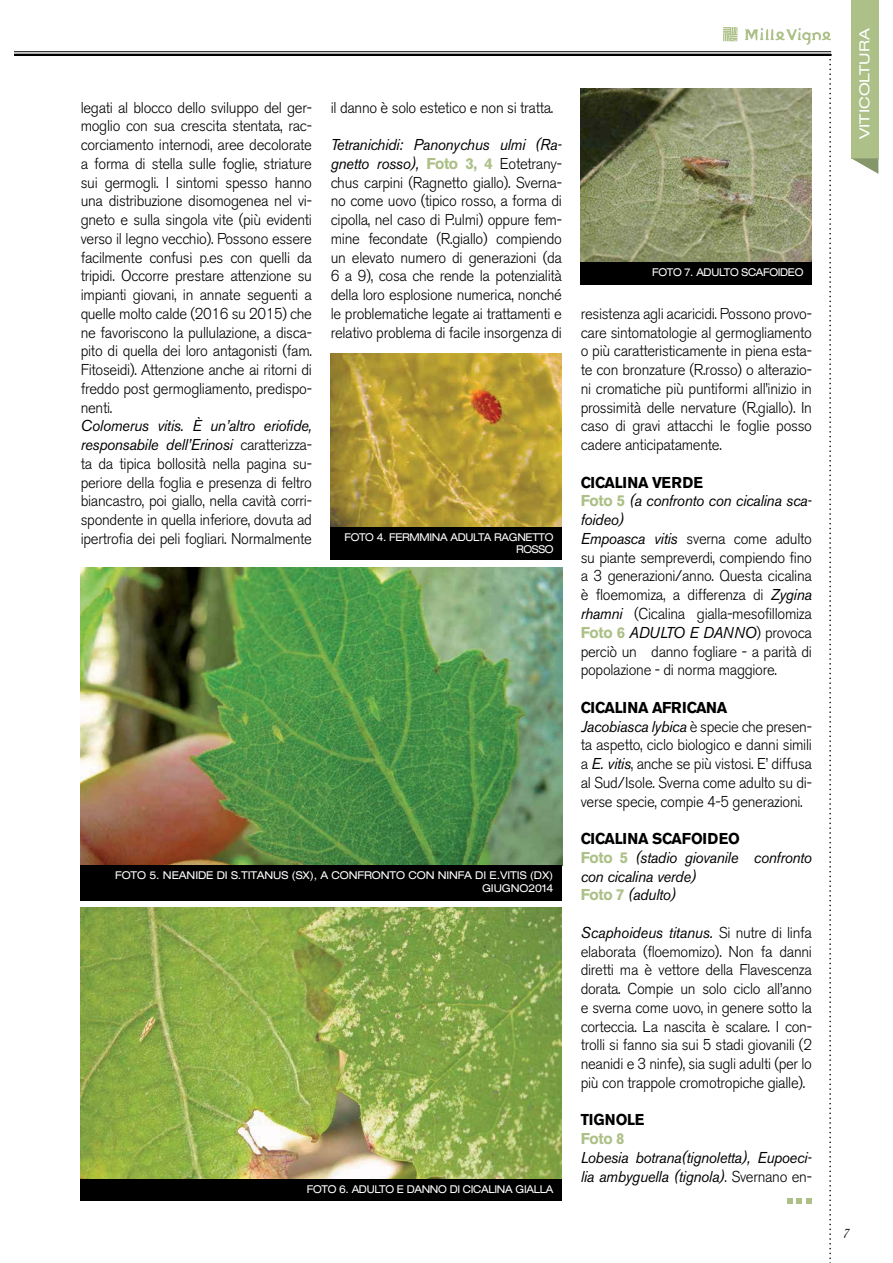
<style>
.page{position:relative;width:893px;height:1263px;background:#fff}
.page>*{position:absolute;margin:0;border:0;box-sizing:border-box;transform-origin:0 0}
.t1{font:300 15.6px/18.8px "Akzidenz Grotesk BE";letter-spacing:-.02em;color:#000;text-align:justify;scale:.95 1}
.t2{font:italic 15.6px/18.8px "Akzidenz Grotesk BE";letter-spacing:-.02em;color:#000;scale:.95 1}
.t3{font:700 15.6px "Akzidenz Grotesk BE";letter-spacing:-.01em;color:#000;scale:.95 1}
.t4{font:700 15.6px "Akzidenz Grotesk BE";color:#acc087;scale:.95 1}
.t5{font:expanded 13.95px "Helvetica Neue";color:#fff;scale:1.12 1}
.t6{font:italic 12.45px "Goudy Old Style T";color:#000}
.t7{font:expanded 10.8px/12.9px "Helvetica Neue";letter-spacing:-.03em;color:#fff;text-align:right;scale:.93 1}
.t8{font:expanded 10.8px/12.9px "Helvetica Neue";letter-spacing:-.01em;color:#fff;text-align:right;scale:.96 1}
.s1{font-weight:400;font-style:italic}
.s2{font-weight:700;color:#acc087}
.s3{font-weight:700}
.s4{font-weight:700;font-style:normal}
.s5{font-weight:700;font-style:normal;color:#acc087}
.s6{font-weight:300;font-style:normal}
</style>
<div class="page">
<hr style="left:14px;top:51px;width:817px;height:1px;background:#000">
<hr style="left:14px;top:54px;width:817px;height:2px;background:#000">
<div style="left:851px;top:0;width:27px;height:158px;background:#acc087"></div>
<svg style="left:723px;top:27px;width:14px;height:14px"></svg>
<svg style="left:745px;top:28px;width:86px;height:17px"></svg>
<svg style="left:851px;top:158px;width:27px;height:16px"></svg>
<svg style="left:829px;top:59px;width:2px;height:1204px"></svg>
<svg style="left:787px;top:1198px;width:25px;height:6px"></svg>
<img style="left:581px;top:89px;width:231px;height:173px">
<img style="left:331px;top:353px;width:231px;height:174px">
<div style="left:581px;top:262px;width:231px;height:22px;background:#000"></div>
<div style="left:331px;top:527px;width:231px;height:32px;background:#000"></div>
<img style="left:81px;top:567px;width:481px;height:298px">
<img style="left:81px;top:907px;width:481px;height:273px">
<div style="left:81px;top:865px;width:481px;height:36px;background:#000"></div>
<div style="left:81px;top:1180px;width:481px;height:21px;background:#000"></div>
<p class="t1" style="left:81px;top:100px;width:245px">legati al blocco dello sviluppo del ger&shy;moglio con sua crescita stentata, rac&shy;corciamento internodi, aree decolorate a forma di stella sulle foglie, striature sui germogli. I sintomi spesso hanno una distribuzione disomogenea nel vi&shy;gneto e sulla singola vite (più evidenti verso il legno vecchio). Possono essere facilmente confusi p.es con quelli da tripidi. Occorre prestare attenzione su impianti giovani, in annate seguenti a quelle molto calde (2016 su 2015) che ne favoriscono la pullulazione, a disca&shy;pito di quella dei loro antagonisti (fam.<br>Fitoseidi). Attenzione anche ai ritorni di freddo post germogliamento, predispo&shy;nenti.</p>
<p class="t1" style="left:81px;top:419px;width:245px"><span class="s1">Colomerus vitis. È un’altro eriofide, responsabile dell’Erinosi</span> caratterizza&shy;ta da tipica bollosità nella pagina su&shy;periore della foglia e presenza di feltro biancastro, poi giallo, nella cavità corri&shy;spondente in quella inferiore, dovuta ad ipertrofia dei peli fogliari. Normalmente</p>
<p class="t1" style="left:331px;top:100px;width:236px">il danno è solo estetico e non si tratta.</p>
<p class="t1" style="left:331px;top:137px;width:245px"><span class="s1">Tetranichidi: Panonychus ulmi (Ra&shy;gnetto rosso),</span> <span class="s2">Foto 3, 4</span> Eotetrany&shy;chus carpini (Ragnetto giallo). Sverna&shy;no come uovo (tipico rosso, a forma di cipolla, nel caso di P.ulmi) oppure fem&shy;mine fecondate (R.giallo) compiendo un elevato numero di generazioni (da 6 a 9), cosa che rende la potenzialità della loro esplosione numerica, nonché le problematiche legate ai trattamenti e relativo problema di facile insorgenza di</p>
<p class="t7" style="left:344px;top:531px;width:226px">FOTO 4. FERMMINA ADULTA RAGNETTO<br>ROSSO</p>
<p class="t8" style="left:115px;top:870px;width:458px">FOTO 5. NEANIDE DI S.TITANUS (SX), A CONFRONTO CON NINFA DI E.VITIS (DX)<br>GIUGNO2014</p>
<p class="t7" style="left:307px;top:1184px;width:267px">FOTO 6. ADULTO E DANNO DI CICALINA GIALLA</p>
<p class="t7" style="left:652px;top:266px;width:164px">FOTO 7. ADULTO SCAFOIDEO</p>
<p class="t1" style="left:581px;top:306px;width:245px">resistenza agli acaricidi. Possono provo&shy;care sintomatologie al germogliamento o più caratteristicamente in piena esta&shy;te con bronzature (R.rosso) o alterazio&shy;ni cromatiche più puntiformi all’inizio in prossimità delle nervature (R.giallo). In caso di gravi attacchi le foglie posso cadere anticipatamente.</p>
<p class="t1" style="left:581px;top:475px;width:245px;text-align:left"><span class="s3">CICALINA VERDE<br></span><span class="s2">Foto 5</span> <span class="s1">(a confronto con cicalina sca&shy;foideo)<br>Empoasca vitis</span> sverna come adulto su piante sempreverdi, compiendo fino a 3 generazioni/anno. Questa cicalina è floemomiza, a differenza di <span class="s1">Zygina rhamni</span> (Cicalina gialla-mesofillomiza<br><span class="s2">Foto 6</span> <span class="s1">ADULTO E DANNO</span>) provoca perciò un danno fogliare - a parità di popolazione - di norma maggiore.</p>
<p class="t1" style="left:581px;top:700px;width:245px;text-align:left"><span class="s3">CICALINA AFRICANA<br></span><span class="s1">Jacobiasca lybica</span> è specie che presen&shy;ta aspetto, ciclo biologico e danni simili a <span class="s1">E. vitis</span>, anche se più vistosi. E’ diffusa al Sud/Isole. Sverna come adulto su di&shy;verse specie, compie 4-5 generazioni.</p>
<p class="t2" style="left:581px;top:831px;width:245px"><span class="s4">CICALINA SCAFOIDEO<br></span><span class="s5">Foto 5</span> (stadio giovanile confronto con cicalina verde)<br><span class="s5">Foto 7</span> (adulto)</p>
<p class="t1" style="left:581px;top:925px;width:245px"><span class="s1">Scaphoideus titanus.</span> Si nutre di linfa elaborata (floemomizo). Non fa danni diretti ma è vettore della Flavescenza dorata. Compie un solo ciclo all’anno e sverna come uovo, in genere sotto la corteccia. La nascita è scalare. I con&shy;trolli si fanno sia sui 5 stadi giovanili (2 neanidi e 3 ninfe), sia sugli adulti (per lo più con trappole cromotropiche gialle).</p>
<p class="t3" style="left:581px;top:1114px;width:69px">TIGNOLE</p>
<p class="t4" style="left:581px;top:1133px;width:47px">Foto 8</p>
<p class="t2" style="left:581px;top:1150px;width:245px">Lobesia botrana(tignoletta), Eupoeci&shy;lia ambyguella (tignola)<span class="s6">. Svernano en-</span></p>
<p class="t5" style="left:859px;top:139px;width:101px;rotate:-90deg">VITICOLTURA</p>
<p class="t6" style="left:842px;top:1226px;width:10px">7</p>
</div>
